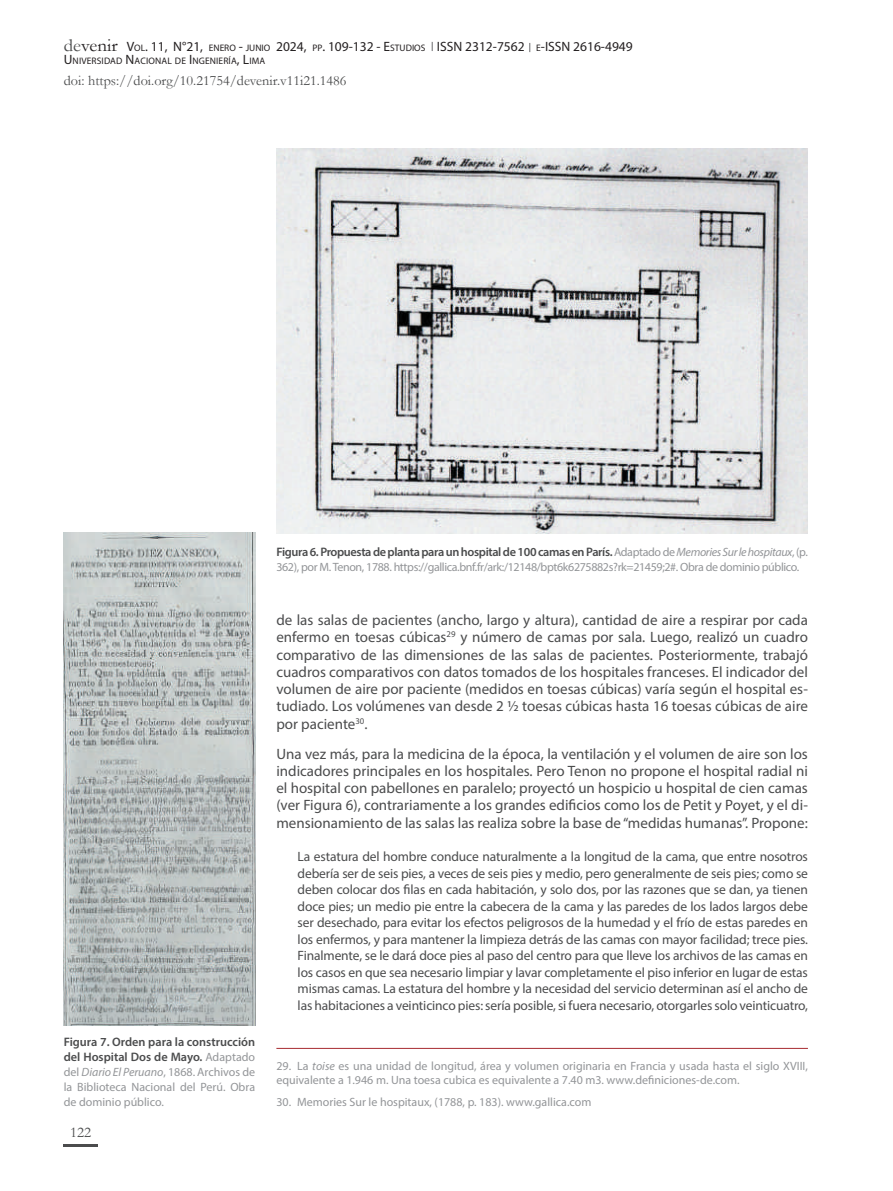
<style>
.page{position:relative;width:893px;height:1191px;background:#fff}
.page>*{position:absolute;margin:0;border:0;box-sizing:border-box;transform-origin:0 0}
.t1{font:15px/17.2px "Myriad Pro";color:#4b4c4d;text-align:justify}
.t2{font:15px "Garamond";color:#4b4c4d}
.t3{font:14.25px "Garamond";color:#4b4c4d}
.t4{font:13.5px/16.5px "Myriad Pro";letter-spacing:-.01em;color:#4b4c4d;text-align:justify}
.t5{font:13.5px "Myriad Pro";color:#231f20}
.t6{font:600 12.3px "Myriad Pro";letter-spacing:-.03em;color:#4b4c4d}
.t7{font:600 12.3px/15px "Myriad Pro";color:#4b4c4d}
.t8{font:12px/15px "Myriad Pro";color:#939598}
.t9{font:12px "Myriad Pro";letter-spacing:-.03em;color:#939598}
.t10{font:9.45px "Myriad Pro";letter-spacing:.015em;color:#231f20}
.s1{font-family:"Garamond";font-size:18px;color:#4b4c4d}
.s2{font-family:"Garamond";font-size:18px}
.s3{font-size:9.45px}
.s4{font-size:13.5px}
.s5{font-weight:400;font-size:12px;color:#939598}
.s6{font-weight:400;font-style:italic;font-size:12px;color:#939598}
.s7{font-style:italic}
</style>
<div class="page">
<hr style="left:64px;top:1144px;width:34px;height:2px;background:#4b4c4d">
<hr style="left:276px;top:1048px;width:532px;height:1px;background:#a72b30">
<img style="left:276px;top:149px;width:532px;height:384px">
<img style="left:64px;top:532px;width:191px;height:493px">
<p class="t5" style="left:64px;top:38px;width:380px"><span class="s1">de</span><span class="s2">venir</span> V<span class="s3">OL</span>. 11, N°21, <span class="s3">ENERO</span> - <span class="s3">JUNIO</span> 2024, <span class="s3">PP</span>. 109-132 - E<span class="s3">STUDIOS</span> ISSN</p>
<p class="t5" style="left:465px;top:38px;width:87px">2312-7562 <span class="s3">E</span>-ISSN</p>
<p class="t5" style="left:573px;top:38px;width:61px">2616-4949</p>
<p class="t3" style="left:64px;top:71px;width:284px">doi: https://doi.org/10.21754/devenir.v11i21.1486</p>
<p class="t10" style="left:64px;top:55px;width:203px"><span class="s4">U</span>NIVERSIDAD <span class="s4">N</span>ACIONAL DE <span class="s4">I</span> NGENIERÍA<span class="s4">, L</span>IMA</p>
<p class="t6" style="left:276px;top:544px;width:533px">Figura 6. Propuesta de planta para un hospital de 100 camas en París. <span class="s5">Adaptado de</span> <span class="s6">Memories Sur le hospitaux</span><span class="s5">, (p.</span></p>
<p class="t9" style="left:276px;top:560px;width:524px">362), por M. Tenon, 1788. https://gallica.bnf.fr/ark:/12148/bpt6k6275882s?rk=21459;2#. Obra de dominio público.</p>
<p class="t7" style="left:64px;top:1034px;width:193px">Figura 7. Orden para la construcción del Hospital Dos de Mayo. <span class="s5">Adaptado</span></p>
<p class="t8" style="left:64px;top:1064px;width:193px;text-align:justify">del <span class="s7">Diario El Peruano</span>, 1868. Archivos de la Biblioteca Nacional del Perú. Obra de dominio público.</p>
<p class="t2" style="left:70px;top:1122px;width:23px">122</p>
<p class="t1" style="left:276px;top:611px;width:533px">de las salas de pacientes (ancho, largo y altura), cantidad de aire a respirar por cada enfermo en toesas cúbicas<sup>29</sup> y número de camas por sala. Luego, realizó un cuadro comparativo de las dimensiones de las salas de pacientes. Posteriormente, trabajó cuadros comparativos con datos tomados de los hospitales franceses. El indicador del volumen de aire por paciente (medidos en toesas cúbicas) varía según el hospital es&shy;tudiado. Los volúmenes van desde 2 ½ toesas cúbicas hasta 16 toesas cúbicas de aire por paciente<sup>30</sup>.</p>
<p class="t1" style="left:276px;top:744px;width:533px">Una vez más, para la medicina de la época, la ventilación y el volumen de aire son los indicadores principales en los hospitales. Pero Tenon no propone el hospital radial ni el hospital con pabellones en paralelo; proyectó un hospicio u hospital de cien camas (ver Figura 6), contrariamente a los grandes edificios como los de Petit y Poyet, y el di&shy;mensionamiento de las salas las realiza sobre la base de “medidas humanas”. Propone:</p>
<p class="t4" style="left:298px;top:848px;width:512px">La estatura del hombre conduce naturalmente a la longitud de la cama, que entre nosotros debería ser de seis pies, a veces de seis pies y medio, pero generalmente de seis pies; como se deben colocar dos filas en cada habitación, y solo dos, por las razones que se dan, ya tienen doce pies; un medio pie entre la cabecera de la cama y las paredes de los lados largos debe ser desechado, para evitar los efectos peligrosos de la humedad y el frío de estas paredes en los enfermos, y para mantener la limpieza detrás de las camas con mayor facilidad; trece pies.<br>Finalmente, se le dará doce pies al paso del centro para que lleve los archivos de las camas en los casos en que sea necesario limpiar y lavar completamente el piso inferior en lugar de estas mismas camas. La estatura del hombre y la necesidad del servicio determinan así el ancho de las habitaciones a veinticinco pies: sería posible, si fuera necesario, otorgarles solo veinticuatro,</p>
<p class="t8" style="left:276px;top:1059px;width:533px;line-height:13.5px">29. La <span class="s7">toise</span> es una unidad de longitud, área y volumen originaria en Francia y usada hasta el siglo XVIII, equivalente a 1.946 m. Una toesa cubica es equivalente a 7.40 m3. www.definiciones-de.com.</p>
<p class="t8" style="left:276px;top:1094px;width:317px">30. Memories Sur le hospitaux, (1788, p. 183). www.gallica.com</p>
</div>
